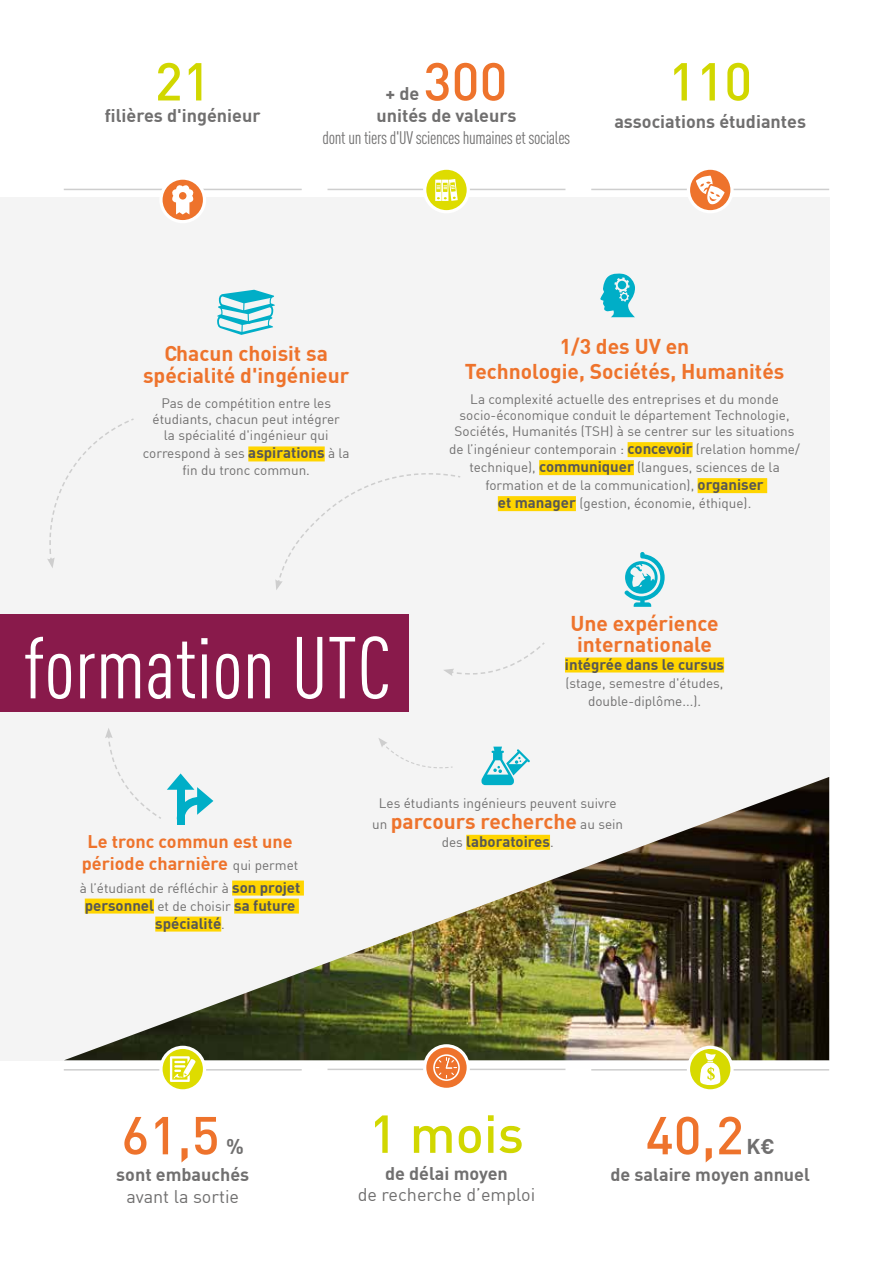
<style>
.page{position:relative;width:893px;height:1263px;background:#fff}
.page>*{position:absolute;margin:0;border:0;box-sizing:border-box;transform-origin:0 0}
.t1{font:86.25px "DIN Cond";color:#fff}
.t2{font:500 52.5px "DIN";color:#ee732c}
.t3{font:500 52.5px "DIN";color:#d1d700}
.t4{font:700 21px/22.5px "DIN";color:#ee732c;text-align:center}
.t5{font:700 21px "DIN";color:#706f6f}
.t6{font:700 18px "DIN";color:#706f6f}
.t7{font:700 18px "DIN";color:#ee732c}
.t8{font:18px "DIN Cond";letter-spacing:-.02em;color:#706f6f}
.t9{font:18px "DIN";color:#706f6f}
.t10{font:700 15px/18px "DIN";color:#575756;text-align:center}
.t11{font:13.5px/16.2px "DIN";color:#706f6f;text-align:center}
.s1{font-weight:700;font-size:15px;color:#575756}
.s2{font-weight:400;font-size:13.5px;color:#706f6f}
</style>
<div class="page">
<div style="left:0;top:198px;width:829px;height:863px;background:#f4f4f4"></div>
<img style="left:64px;top:777px;width:765px;height:284px">
<hr style="left:64px;top:189px;width:238px;height:1px;background:#cecece">
<svg style="left:217px;top:290px;width:58px;height:45px"></svg>
<div style="left:248px;top:446px;width:77px;height:15px;background:#ffd500"></div>
<div style="left:628px;top:442px;width:65px;height:15px;background:#ffd500"></div>
<div style="left:539px;top:460px;width:95px;height:15px;background:#ffd500"></div>
<div style="left:698px;top:478px;width:69px;height:15px;background:#ffd500"></div>
<div style="left:498px;top:496px;width:78px;height:15px;background:#ffd500"></div>
<svg style="left:611px;top:317px;width:24px;height:1px"></svg>
<svg style="left:600px;top:274px;width:35px;height:43px"></svg>
<hr style="left:64px;top:1069px;width:238px;height:1px;background:#cecece">
<svg style="left:159px;top:1046px;width:47px;height:44px"></svg>
<hr style="left:327px;top:1068px;width:238px;height:2px;background:#cecece">
<svg style="left:423px;top:1044px;width:47px;height:44px"></svg>
<hr style="left:591px;top:1069px;width:238px;height:1px;background:#cecece">
<svg style="left:687px;top:1046px;width:47px;height:44px"></svg>
<svg style="left:159px;top:179px;width:47px;height:44px"></svg>
<hr style="left:327px;top:189px;width:238px;height:1px;background:#cecece">
<svg style="left:423px;top:169px;width:47px;height:44px"></svg>
<hr style="left:591px;top:189px;width:238px;height:1px;background:#cecece">
<svg style="left:687px;top:169px;width:47px;height:44px"></svg>
<div style="left:0;top:614px;width:408px;height:98px;background:#891a4b"></div>
<svg style="left:275px;top:473px;width:185px;height:117px"></svg>
<svg style="left:47px;top:418px;width:87px;height:150px"></svg>
<div style="left:565px;top:657px;width:159px;height:15px;background:#ffd500"></div>
<svg style="left:625px;top:552px;width:40px;height:55px"></svg>
<svg style="left:444px;top:642px;width:101px;height:34px"></svg>
<div style="left:466px;top:835px;width:84px;height:15px;background:#ffd500"></div>
<svg style="left:481px;top:747px;width:49px;height:38px"></svg>
<div style="left:232px;top:880px;width:72px;height:15px;background:#ffd500"></div>
<div style="left:85px;top:898px;width:69px;height:15px;background:#ffd500"></div>
<div style="left:234px;top:898px;width:65px;height:15px;background:#ffd500"></div>
<div style="left:155px;top:916px;width:66px;height:15px;background:#ffd500"></div>
<div style="left:167px;top:773px;width:46px;height:52px;background:#f4f4f4"></div>
<div style="left:177px;top:780px;width:7px;height:45px;background:#00aec7"></div>
<svg style="left:105px;top:728px;width:108px;height:92px"></svg>
<svg style="left:378px;top:738px;width:75px;height:31px"></svg>
<h2 class="t3" style="left:155px;top:48px;width:57px">21</h2>
<h3 class="t6" style="left:105px;top:104px;width:157px">filières d'ingénieur</h3>
<h2 class="t2" style="left:424px;top:48px;width:85px">300</h2>
<h3 class="t6" style="left:376px;top:104px;width:142px">unités de valeurs</h3>
<h3 class="t8" style="left:323px;top:127px;width:249px">dont un tiers d'UV sciences humaines et sociales</h3>
<h3 class="t6" style="left:385px;top:82px;width:35px">+ de</h3>
<h2 class="t3" style="left:668px;top:48px;width:85px">110</h2>
<h3 class="t6" style="left:614px;top:109px;width:193px">associations étudiantes</h3>
<h3 class="t4" style="left:143px;top:341px;width:208px">Chacun choisit sa spécialité d'ingénieur</h3>
<p class="t11" style="left:153px;top:395px;width:189px">Pas de compétition entre les étudiants, chacun peut intégrer la spécialité d'ingénieur qui</p>
<p class="t11" style="left:143px;top:445px;width:208px">correspond à ses <span class="s1">aspirations</span> à la fin du tronc commun.</p>
<h1 class="t1" style="left:24px;top:618px;width:369px">formation UTC</h1>
<h3 class="t4" style="left:465px;top:333px;width:321px;line-height:25.2px">1/3 des UV en<br>Technologie, Sociétés, Humanités</h3>
<p class="t11" style="left:455px;top:390px;width:341px">La complexité actuelle des entreprises et du monde socio-économique conduit le département Technologie,<br>Sociétés, Humanités (TSH) à se centrer sur les situations</p>
<p class="t11" style="left:449px;top:440px;width:352px;line-height:18px">de l’ingénieur contemporain : <span class="s1">concevoir</span> (relation homme/ technique), <span class="s1">communiquer</span> (langues, sciences de la formation et de la communication), <span class="s1">organiser<br>et manager</span> (gestion, économie, éthique).</p>
<h3 class="t4" style="left:570px;top:611px;width:150px;line-height:21px">Une expérience internationale</h3>
<p class="t10" style="left:565px;top:654px;width:161px">intégrée dans le cursus</p>
<p class="t11" style="left:566px;top:673px;width:159px;line-height:18px">(stage, semestre d'études, double-diplôme...).</p>
<p class="t11" style="left:379px;top:794px;width:239px">Les étudiants ingénieurs peuvent suivre</p>
<h3 class="t4" style="left:372px;top:809px;width:252px"><span class="s2">un</span> parcours recherche <span class="s2">au sein</span></h3>
<h3 class="t7" style="left:87px;top:829px;width:207px">Le tronc commun est une</h3>
<p class="t10" style="left:442px;top:832px;width:113px"><span class="s2">des</span> laboratoires<span class="s2">.</span></p>
<h3 class="t7" style="left:82px;top:852px;width:218px">période charnière <span class="s2">qui permet</span></h3>
<p class="t11" style="left:80px;top:879px;width:222px">à l’étudiant de réfléchir à <span class="s1">son projet</span></p>
<p class="t10" style="left:85px;top:895px;width:212px">personnel <span class="s2">et de choisir</span> sa future spécialité<span class="s2">.</span></p>
<h2 class="t2" style="left:121px;top:1102px;width:100px">61,5</h2>
<h3 class="t5" style="left:226px;top:1133px;width:19px">%</h3>
<h3 class="t6" style="left:116px;top:1163px;width:135px">sont embauchés</h3>
<h3 class="t9" style="left:126px;top:1185px;width:114px">avant la sortie</h3>
<h2 class="t3" style="left:369px;top:1100px;width:156px">1 mois</h2>
<h3 class="t6" style="left:385px;top:1161px;width:124px">de délai moyen</h3>
<h3 class="t9" style="left:358px;top:1184px;width:179px">de recherche d’emploi</h3>
<h2 class="t2" style="left:646px;top:1102px;width:100px">40,2</h2>
<h3 class="t5" style="left:746px;top:1133px;width:30px">K€</h3>
<h3 class="t6" style="left:610px;top:1163px;width:201px">de salaire moyen annuel</h3>
</div>
